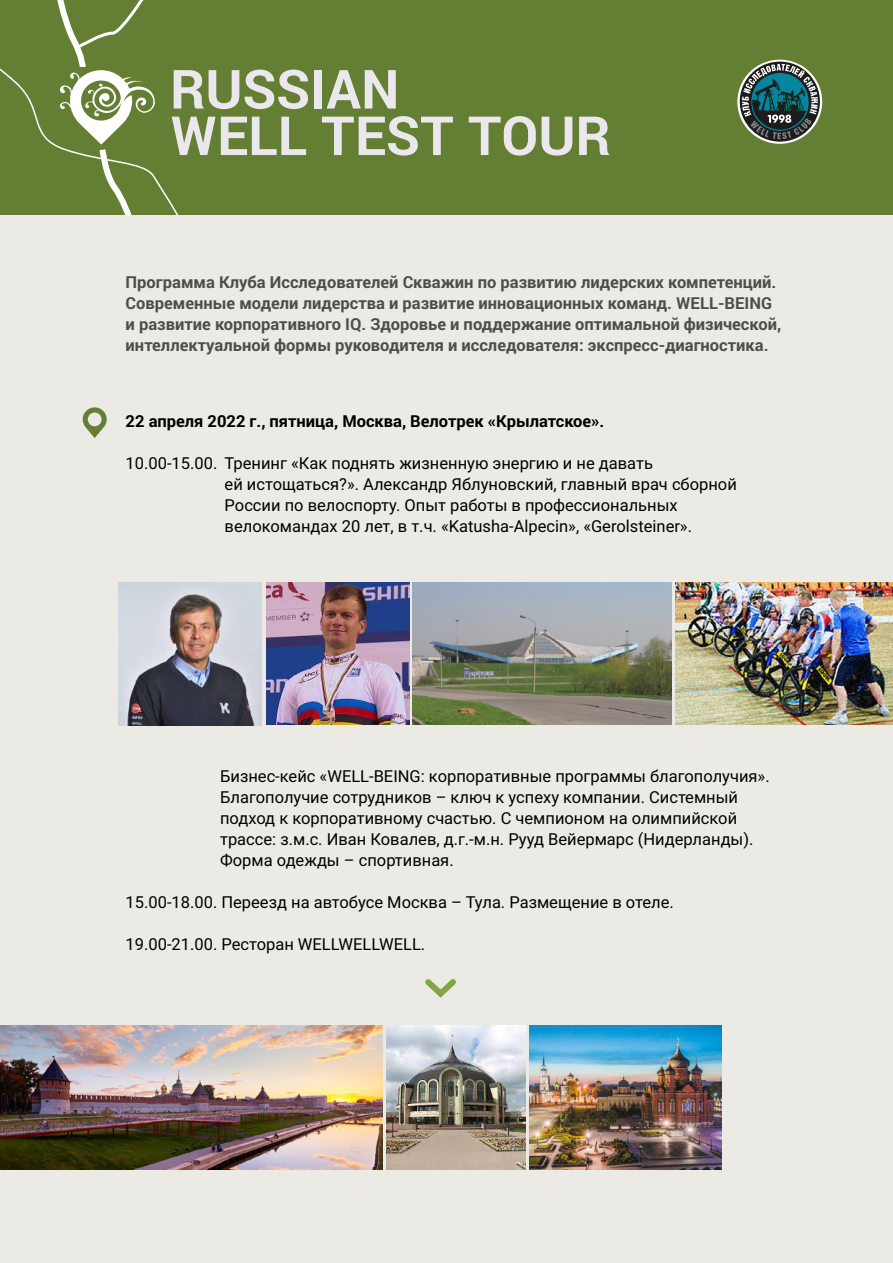
<style>
.page{position:relative;width:893px;height:1263px;background:#fff}
.page>*{position:absolute;margin:0;border:0;box-sizing:border-box;transform-origin:0 0}
.t1{font:700 54px/46.5px "Roboto";color:#ebe8ed}
.t2{font:16.5px/21px "Roboto";color:#000}
.t3{font:700 16.5px/21px "Roboto";color:#4d4d4c}
.t4{font:700 16.5px "Roboto";color:#000}
</style>
<div class="page">
<div style="left:0;top:155px;width:893px;height:1108px;background:#ebeae5"></div>
<div style="left:0;top:0;width:893px;height:215px;background:#647e33"></div>
<svg style="left:737px;top:60px;width:85px;height:84px"></svg>
<svg style="left:740px;top:64px;width:81px;height:75px;background:#476762"></svg>
<img style="left:266px;top:582px;width:143px;height:143px">
<img style="left:119px;top:582px;width:143px;height:144px">
<svg style="left:83px;top:407px;width:24px;height:31px"></svg>
<img style="left:413px;top:582px;width:258px;height:143px">
<svg style="left:425px;top:979px;width:31px;height:19px"></svg>
<img style="left:0;top:1026px;width:382px;height:143px">
<img style="left:675px;top:582px;width:218px;height:143px">
<img style="left:529px;top:1026px;width:193px;height:143px">
<img style="left:386px;top:1026px;width:139px;height:143px">
<svg style="left:0;top:0;width:179px;height:217px"></svg>
<h1 class="t1" style="left:170px;top:64px;width:442px">RUSSIAN<br>WELL TEST TOUR</h1>
<p class="t3" style="left:126px;top:271px;width:657px">Программа Клуба Исследователей Скважин по развитию лидерских компетенций.<br>Современные модели лидерства и развитие инновационных команд. WELL-BEING и развитие корпоративного IQ. Здоровье и поддержание оптимальной физической, интеллектуальной формы руководителя и исследователя: экспресс-диагностика.</p>
<p class="t4" style="left:126px;top:410px;width:480px">22 апреля 2022 г., пятница, Москва, Велотрек «Крылатское».</p>
<p class="t2" style="left:225px;top:452px;width:514px;text-indent:-99px">10.00-15.00. Тренинг «Как поднять жизненную энергию и не давать<br>ей истощаться?». Александр Яблуновский, главный врач сборной России по велоспорту. Опыт работы в профессиональных велокомандах 20 лет, в т.ч. «Katusha-Alpecin», «Gerolsteiner».</p>
<p class="t2" style="left:220px;top:765px;width:551px">Бизнес-кейс «WELL-BEING: корпоративные программы благополучия».<br>Благополучие сотрудников – ключ к успеху компании. Системный подход к корпоративному счастью. С чемпионом на олимпийской трассе: з.м.с. Иван Ковалев, д.г.-м.н. Рууд Вейермарс (Нидерланды).<br>Форма одежды – спортивная.</p>
<p class="t2" style="left:126px;top:891px;width:550px">15.00-18.00. Переезд на автобусе Москва – Тула. Размещение в отеле.</p>
<p class="t2" style="left:126px;top:933px;width:301px">19.00-21.00. Ресторан WELLWELLWELL.</p>
</div>
